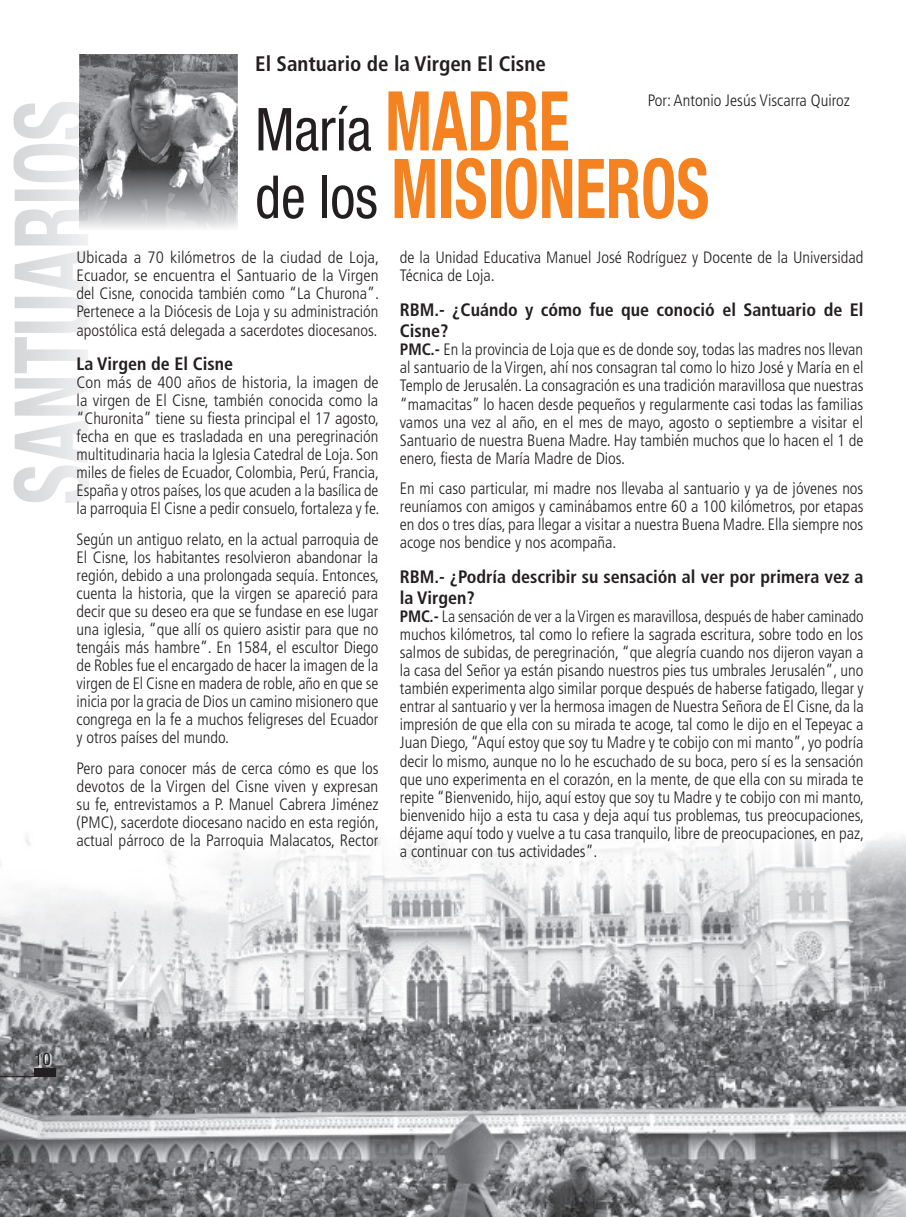
<style>
.page{position:relative;width:906px;height:1217px;background:#fff}
.page>*{position:absolute;margin:0;border:0;box-sizing:border-box;transform-origin:0 0}
.t1{font:700 condensed 82.5px "Helvetica Neue";color:#f58220;scale:.77 1}
.t2{font:condensed 59.25px "Helvetica Neue LT Std";color:#231f20;scale:.94 1}
.t3{font:700 condensed 21px "Frutiger LT Std";color:#231f20}
.t4{font:700 condensed 18px/21.6px "Frutiger LT Std";color:#231f20}
.t5{font:condensed 17.25px "Helvetica Neue LT Std";color:#231f20}
.t6{font:300 condensed 16.5px/18px "Frutiger LT Std";color:#231f20;text-align:justify}
.s1{font-family:"Helvetica Neue";font-weight:700;font-size:82.5px;color:#f58220}
.s2{font-family:"Helvetica Neue LT Std";font-weight:400;font-size:59.25px;color:#231f20}
.s3{font-weight:700}
</style>
<div class="page">
<img style="left:0;top:834px;width:906px;height:382px">
<img style="left:13px;top:102px;width:76px;height:401px">
<img style="left:79px;top:54px;width:159px;height:174px">
<img style="left:79px;top:102px;width:10px;height:136px">
<div style="left:34px;top:1068px;width:21px;height:8px;background:#231f20"></div>
<hr style="left:0;top:1075px;width:34px;height:1px;background:#231f20">
<img style="left:37px;top:1053px;width:15px;height:13px">
<p class="t3" style="left:255px;top:51px;width:292px">El Santuario de la Virgen El Cisne</p>
<h2 class="t2" style="left:255px;top:95px;width:336px">María <span class="s1">MADRE</span></h2>
<h1 class="t1" style="left:255px;top:120px;width:591px"><span class="s2">de los</span> MISIONEROS</h1>
<p class="t6" style="left:648px;top:91px;width:204px">Por: Antonio Jesús Viscarra Quiroz</p>
<p class="t6" style="left:77px;top:249px;width:304px">Ubicada a 70 kilómetros de la ciudad de Loja, Ecuador, se encuentra el Santuario de la Virgen del Cisne, conocida también como “La Churona”.<br>Pertenece a la Diócesis de Loja y su administración apostólica está delegada a sacerdotes diocesanos.</p>
<p class="t4" style="left:77px;top:353px;width:158px">La Virgen de El Cisne</p>
<p class="t6" style="left:77px;top:373px;width:304px">Con más de 400 años de historia, la imagen de la virgen de El Cisne, también conocida como la “Churonita” tiene su fiesta principal el 17 agosto, fecha en que es trasladada en una peregrinación multitudinaria hacia la Iglesia Catedral de Loja. Son miles de fieles de Ecuador, Colombia, Perú, Francia, España y otros países, los que acuden a la basílica de la parroquia El Cisne a pedir consuelo, fortaleza y fe.</p>
<p class="t6" style="left:77px;top:530px;width:304px">Según un antiguo relato, en la actual parroquia de El Cisne, los habitantes resolvieron abandonar la región, debido a una prolongada sequía. Entonces, cuenta la historia, que la virgen se apareció para decir que su deseo era que se fundase en ese lugar una iglesia, “que allí os quiero asistir para que no tengáis más hambre”. En 1584, el escultor Diego de Robles fue el encargado de hacer la imagen de la virgen de El Cisne en madera de roble, año en que se inicia por la gracia de Dios un camino misionero que congrega en la fe a muchos feligreses del Ecuador y otros países del mundo.</p>
<p class="t6" style="left:77px;top:759px;width:304px">Pero para conocer más de cerca cómo es que los devotos de la Virgen del Cisne viven y expresan su fe, entrevistamos a P. Manuel Cabrera Jiménez (PMC), sacerdote diocesano nacido en esta región, actual párroco de la Parroquia Malacatos, Rector</p>
<p class="t6" style="left:400px;top:249px;width:465px">de la Unidad Educativa Manuel José Rodríguez y Docente de la Universidad<br>Técnica de Loja.</p>
<p class="t4" style="left:400px;top:299px;width:465px">RBM.- ¿Cuándo y cómo fue que conoció el Santuario de El<br>Cisne?</p>
<p class="t6" style="left:400px;top:341px;width:465px"><span class="s3">PMC.-</span> En la provincia de Loja que es de donde soy, todas las madres nos llevan al santuario de la Virgen, ahí nos consagran tal como lo hizo José y María en el Templo de Jerusalén. La consagración es una tradición maravillosa que nuestras “mamacitas” lo hacen desde pequeños y regularmente casi todas las familias vamos una vez al año, en el mes de mayo, agosto o septiembre a visitar el Santuario de nuestra Buena Madre. Hay también muchos que lo hacen el 1 de enero, fiesta de María Madre de Dios.</p>
<p class="t6" style="left:400px;top:479px;width:465px">En mi caso particular, mi madre nos llevaba al santuario y ya de jóvenes nos reuníamos con amigos y caminábamos entre 60 a 100 kilómetros, por etapas en dos o tres días, para llegar a visitar a nuestra Buena Madre. Ella siempre nos acoge nos bendice y nos acompaña.</p>
<p class="t4" style="left:400px;top:565px;width:465px">RBM.- ¿Podría describir su sensación al ver por primera vez a la Virgen?</p>
<p class="t6" style="left:400px;top:607px;width:466px"><span class="s3">PMC.-</span> La sensación de ver a la Virgen es maravillosa, después de haber caminado muchos kilómetros, tal como lo refiere la sagrada escritura, sobre todo en los salmos de subidas, de peregrinación, “que alegría cuando nos dijeron vayan a la casa del Señor ya están pisando nuestros pies tus umbrales Jerusalén”, uno también experimenta algo similar porque después de haberse fatigado, llegar y entrar al santuario y ver la hermosa imagen de Nuestra Señora de El Cisne, da la impresión de que ella con su mirada te acoge, tal como le dijo en el Tepeyac a Juan Diego, “Aquí estoy que soy tu Madre y te cobijo con mi manto”, yo podría decir lo mismo, aunque no lo he escuchado de su boca, pero sí es la sensación que uno experimenta en el corazón, en la mente, de que ella con su mirada te repite “Bienvenido, hijo, aquí estoy que soy tu Madre y te cobijo con mi manto, bienvenido hijo a esta tu casa y deja aquí tus problemas, tus preocupaciones, déjame aquí todo y vuelve a tu casa tranquilo, libre de preocupaciones, en paz, a continuar con tus actividades”.</p>
<p class="t5" style="left:34px;top:1048px;width:18px">10</p>
</div>
